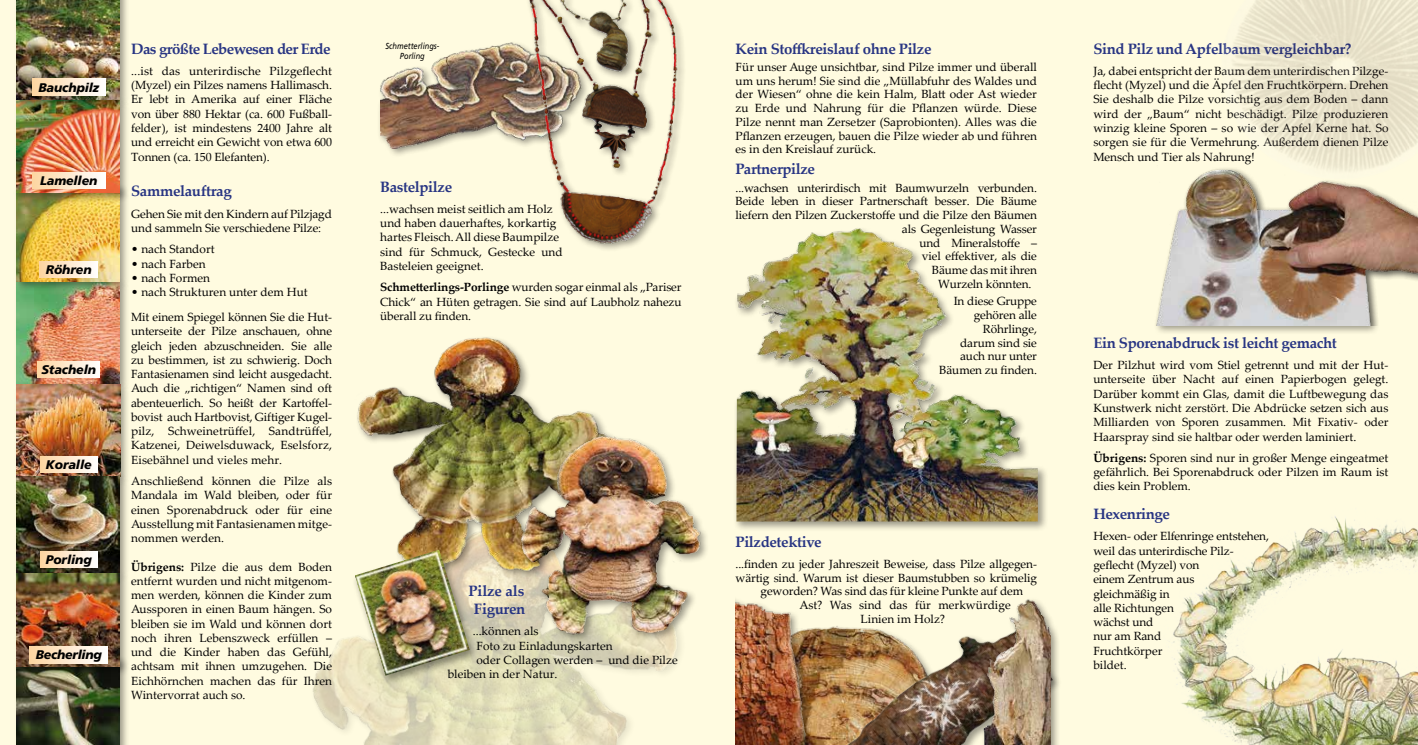
<style>
.page{position:relative;width:1418px;height:745px;background:#fff}
.page>*{position:absolute;margin:0;border:0;box-sizing:border-box;transform-origin:0 0}
.t1{font:700 15px/18px "Palatino Linotype";letter-spacing:-.025em;color:#283583;text-align:center}
.t2{font:italic 900 12.5px "Frutiger";letter-spacing:-.01em;color:#000}
.t3{font:11.88px/14.2px "Palatino Linotype";letter-spacing:-.01em;color:#000;text-align:justify}
.t4{font:italic 8.75px/10px "Frutiger";color:#000;text-align:center;scale:.85 1}
.s1{font-weight:700}
</style>
<div class="page">
<div style="left:0;top:0;width:1417px;height:744px;background:#fffbe0"></div>
<img style="left:313px;top:580px;width:368px;height:164px">
<div style="left:1153px;top:166px;width:264px;height:169px;background:#000;opacity:.4"></div>
<img style="left:1153px;top:166px;width:264px;height:159px">
<div style="left:377px;top:40px;width:213px;height:119px;background:#000;opacity:.4"></div>
<img style="left:380px;top:40px;width:131px;height:108px">
<div style="left:733px;top:226px;width:315px;height:305px;background:#000;opacity:.4"></div>
<img style="left:736px;top:226px;width:301px;height:295px">
<img style="left:1173px;top:516px;width:244px;height:228px">
<div style="left:14px;top:277px;width:116px;height:117px;background:#000;opacity:.4"></div>
<img style="left:17px;top:292px;width:103px;height:88px">
<div style="left:14px;top:182px;width:116px;height:110px;background:#000;opacity:.4"></div>
<div style="left:14px;top:96px;width:116px;height:107px;background:#000;opacity:.4"></div>
<img style="left:17px;top:109px;width:102px;height:84px">
<div style="left:14px;top:380px;width:116px;height:106px;background:#000;opacity:.4"></div>
<div style="left:32px;top:172px;width:73px;height:16px;background:linear-gradient(to right,#fdd5a1,#fffefe)"></div>
<div style="left:40px;top:261px;width:58px;height:17px;background:linear-gradient(to right,#fdd5a2,#fffefc)"></div>
<div style="left:38px;top:361px;width:62px;height:16px;background:linear-gradient(to right,#fdd5a2,#fffefc)"></div>
<div style="left:40px;top:456px;width:57px;height:16px;background:linear-gradient(to right,#fdd5a1,#fffefd)"></div>
<div style="left:14px;top:654px;width:116px;height:90px;background:#000;opacity:.4"></div>
<img style="left:17px;top:676px;width:102px;height:68px">
<img style="left:1202px;top:0;width:215px;height:205px">
<img style="left:511px;top:0;width:171px;height:250px">
<img style="left:357px;top:337px;width:248px;height:243px">
<div style="left:518px;top:433px;width:192px;height:209px;background:#000;opacity:.4"></div>
<img style="left:520px;top:428px;width:184px;height:210px">
<div style="left:351px;top:547px;width:127px;height:139px;background:#000;opacity:.4"></div>
<img style="left:355px;top:549px;width:115px;height:126px">
<div style="left:14px;top:472px;width:116px;height:111px;background:#000;opacity:.4"></div>
<div style="left:14px;top:569px;width:116px;height:107px;background:#000;opacity:.4"></div>
<div style="left:14px;top:0;width:116px;height:109px;background:#000;opacity:.4"></div>
<div style="left:32px;top:79px;width:73px;height:16px;background:linear-gradient(to right,#fdd5a1,#fffefe)"></div>
<div style="left:40px;top:551px;width:57px;height:16px;background:linear-gradient(to right,#fdd5a1,#fffefd)"></div>
<div style="left:30px;top:646px;width:78px;height:16px;background:linear-gradient(to right,#fdd5a2,#fffefd)"></div>
<div style="left:735px;top:578px;width:84px;height:166px;background:#000;opacity:.4"></div>
<img style="left:735px;top:578px;width:79px;height:166px">
<img style="left:816px;top:585px;width:140px;height:159px">
<div style="left:963px;top:596px;width:97px;height:148px;background:#000;opacity:.4"></div>
<img style="left:956px;top:596px;width:94px;height:148px">
<p class="t2" style="left:38px;top:80px;width:62px">Bauchpilz</p>
<p class="t2" style="left:40px;top:173px;width:59px">Lamellen</p>
<p class="t2" style="left:46px;top:262px;width:47px">Röhren</p>
<p class="t2" style="left:41px;top:362px;width:56px">Stacheln</p>
<p class="t2" style="left:46px;top:457px;width:47px">Koralle</p>
<p class="t2" style="left:46px;top:552px;width:47px">Porling</p>
<p class="t2" style="left:36px;top:647px;width:67px">Becherling</p>
<p class="t1" style="left:131px;top:39px;width:201px">Das größte Lebewesen der Erde</p>
<p class="t3" style="left:131px;top:63px;width:202px">...ist das unterirdische Pilzgeflecht (Myzel) ein Pilzes namens Hallimasch.<br>Er lebt in Amerika auf einer Fläche von über 880 Hektar (ca. 600 Fußball&shy;felder), ist mindestens 2400 Jahre alt und erreicht ein Gewicht von etwa 600<br>Tonnen (ca. 150 Elefanten).</p>
<p class="t1" style="left:131px;top:181px;width:102px">Sammelauftrag</p>
<p class="t3" style="left:131px;top:206px;width:202px">Gehen Sie mit den Kindern auf Pilzjagd und sammeln Sie verschiedene Pilze:</p>
<p class="t3" style="left:131px;top:241px;width:85px">• nach Standort</p>
<p class="t3" style="left:131px;top:256px;width:76px">• nach Farben</p>
<p class="t3" style="left:131px;top:270px;width:81px">• nach Formen</p>
<p class="t3" style="left:131px;top:279px;width:202px;line-height:24.9px">• nach Strukturen unter dem Hut<br>Mit einem Spiegel können Sie die Hut-</p>
<p class="t3" style="left:131px;top:323px;width:202px">unterseite der Pilze anschauen, ohne gleich jeden abzuschneiden. Sie alle zu bestimmen, ist zu schwierig. Doch Fantasienamen sind leicht ausgedacht.<br>Auch die „richtigen“ Namen sind oft abenteuerlich. So heißt der Kartoffel&shy;bovist auch Hartbovist, Giftiger Kugel&shy;pilz, Schweinetrüffel, Sandtrüffel, Katzenei, Deiwelsduwack, Eselsforz, Eisebähnel und vieles mehr.</p>
<p class="t3" style="left:131px;top:473px;width:202px">Anschließend können die Pilze als Mandala im Wald bleiben, oder für einen Sporenabdruck oder für eine Ausstellung mit Fantasienamen mitge&shy;nommen werden.</p>
<p class="t3" style="left:131px;top:558px;width:202px"><span class="s1">Übrigens:</span> Pilze die aus dem Boden entfernt wurden und nicht mitgenom&shy;men werden, können die Kinder zum Aussporen in einen Baum hängen. So bleiben sie im Wald und können dort noch ihren Lebenszweck erfüllen – und die Kinder haben das Gefühl, achtsam mit ihnen umzugehen. Die Eichhörnchen machen das für Ihren Wintervorrat auch so.</p>
<p class="t4" style="left:385px;top:41px;width:65px">Schmetterlings-<br>Porling</p>
<p class="t1" style="left:380px;top:177px;width:73px">Bastelpilze</p>
<p class="t3" style="left:380px;top:201px;width:184px;text-align:left">...wachsen meist seitlich am Holz und haben dauerhaftes, korkartig hartes Fleisch. All diese Baumpilze sind für Schmuck, Gestecke und<br>Basteleien geeignet.</p>
<p class="t3" style="left:380px;top:279px;width:303px"><span class="s1">Schmet-terlings-Porlinge</span> wurden sogar einmal als „Pariser Chick“ an Hüten getragen. Sie sind auf Laubholz nahezu überall zu finden.</p>
<p class="t1" style="left:468px;top:581px;width:58px">Pilze als<br>Figuren</p>
<p class="t3" style="left:473px;top:623px;width:67px">...können als</p>
<p class="t3" style="left:476px;top:637px;width:138px">Foto zu Einladungskarten</p>
<p class="t3" style="left:476px;top:651px;width:203px">oder Collagen werden – und die Pilze</p>
<p class="t3" style="left:448px;top:666px;width:111px">bleiben in der Natur.</p>
<p class="t1" style="left:735px;top:39px;width:197px">Kein Stoffkreislauf ohne Pilze</p>
<p class="t3" style="left:735px;top:59px;width:303px;line-height:13.8px">Für unser Auge unsichtbar, sind Pilze immer und überall um uns herum! Sie sind die „Müllabfuhr des Waldes und der Wiesen“ ohne die kein Halm, Blatt oder Ast wieder zu Erde und Nahrung für die Pflanzen würde. Diese Pilze nennt man Zersetzer (Saprobionten). Alles was die Pflanzen erzeugen, bauen die Pilze wieder ab und führen es in den Kreislauf zurück.</p>
<p class="t1" style="left:735px;top:159px;width:81px">Partnerpilze</p>
<p class="t3" style="left:735px;top:180px;width:303px">...wachsen unterirdisch mit Baumwurzeln verbunden.</p>
<p class="t3" style="left:735px;top:194px;width:303px">Beide leben in dieser Partnerschaft besser. Die Bäume</p>
<p class="t3" style="left:735px;top:207px;width:303px">liefern den Pilzen Zuckerstoffe und die Pilze den Bäumen</p>
<p class="t3" style="left:901px;top:221px;width:137px">als Gegenleistung Wasser</p>
<p class="t3" style="left:919px;top:235px;width:119px">und Mineralstoffe –</p>
<p class="t3" style="left:921px;top:249px;width:116px">viel effektiver, als die</p>
<p class="t3" style="left:931px;top:262px;width:106px">Bäume das mit ihren</p>
<p class="t3" style="left:938px;top:276px;width:95px">Wurzeln könnten.</p>
<p class="t3" style="left:939px;top:294px;width:99px;line-height:13.8px;text-align:right">In diese Gruppe gehören alle<br>Röhrlinge,<br>darum sind sie auch nur unter<br>Bäumen zu finden.</p>
<p class="t1" style="left:735px;top:532px;width:88px">Pilzdetektive</p>
<p class="t3" style="left:735px;top:555px;width:303px">...finden zu jeder Jahreszeit Beweise, dass Pilze allgegen-</p>
<p class="t3" style="left:735px;top:569px;width:303px">wärtig sind. Warum ist dieser Baumstubben so krümelig</p>
<p class="t3" style="left:760px;top:583px;width:264px">geworden? Was sind das für kleine Punkte auf dem</p>
<p class="t3" style="left:799px;top:597px;width:213px">Ast? Was sind das für merkwürdige</p>
<p class="t3" style="left:860px;top:610px;width:86px">Linien im Holz?</p>
<p class="t1" style="left:1093px;top:39px;width:260px">Sind Pilz und Apfelbaum vergleichbar?</p>
<p class="t3" style="left:1093px;top:63px;width:297px">Ja, dabei entspricht der Baum dem unterirdischen Pilzge&shy;flecht (Myzel) und die Äpfel den Fruchtkörpern. Drehen Sie deshalb die Pilze vorsichtig aus dem Boden – dann wird der „Baum“ nicht beschädigt. Pilze produzieren winzig kleine Sporen – so wie der Apfel Kerne hat. So sorgen sie für die Vermehrung. Außerdem dienen Pilze Mensch und Tier als Nahrung!</p>
<p class="t1" style="left:1093px;top:333px;width:245px">Ein Sporenabdruck ist leicht gemacht</p>
<p class="t3" style="left:1093px;top:357px;width:297px">Der Pilzhut wird vom Stiel getrennt und mit der Hut&shy;unterseite über Nacht auf einen Papierbogen gelegt.<br>Darüber kommt ein Glas, damit die Luftbewegung das Kunstwerk nicht zerstört. Die Abdrücke setzen sich aus Milliarden von Sporen zusammen. Mit Fixativ- oder Haarspray sind sie haltbar oder werden laminiert.</p>
<p class="t3" style="left:1093px;top:450px;width:297px"><span class="s1">Übrigens:</span> Sporen sind nur in großer Menge eingeatmet gefährlich. Bei Sporenabdruck oder Pilzen im Raum ist dies kein Problem.</p>
<p class="t1" style="left:1093px;top:504px;width:78px">Hexenringe</p>
<p class="t3" style="left:1093px;top:528px;width:177px;text-align:left">Hexen- oder Elfenringe entstehen, weil das unterirdische Pilz&shy;geflecht (Myzel) von<br>einem Zentrum aus<br>gleichmäßig in<br>alle Richtungen<br>wächst und<br>nur am Rand<br>Fruchtkörper<br>bildet.</p>
</div>
